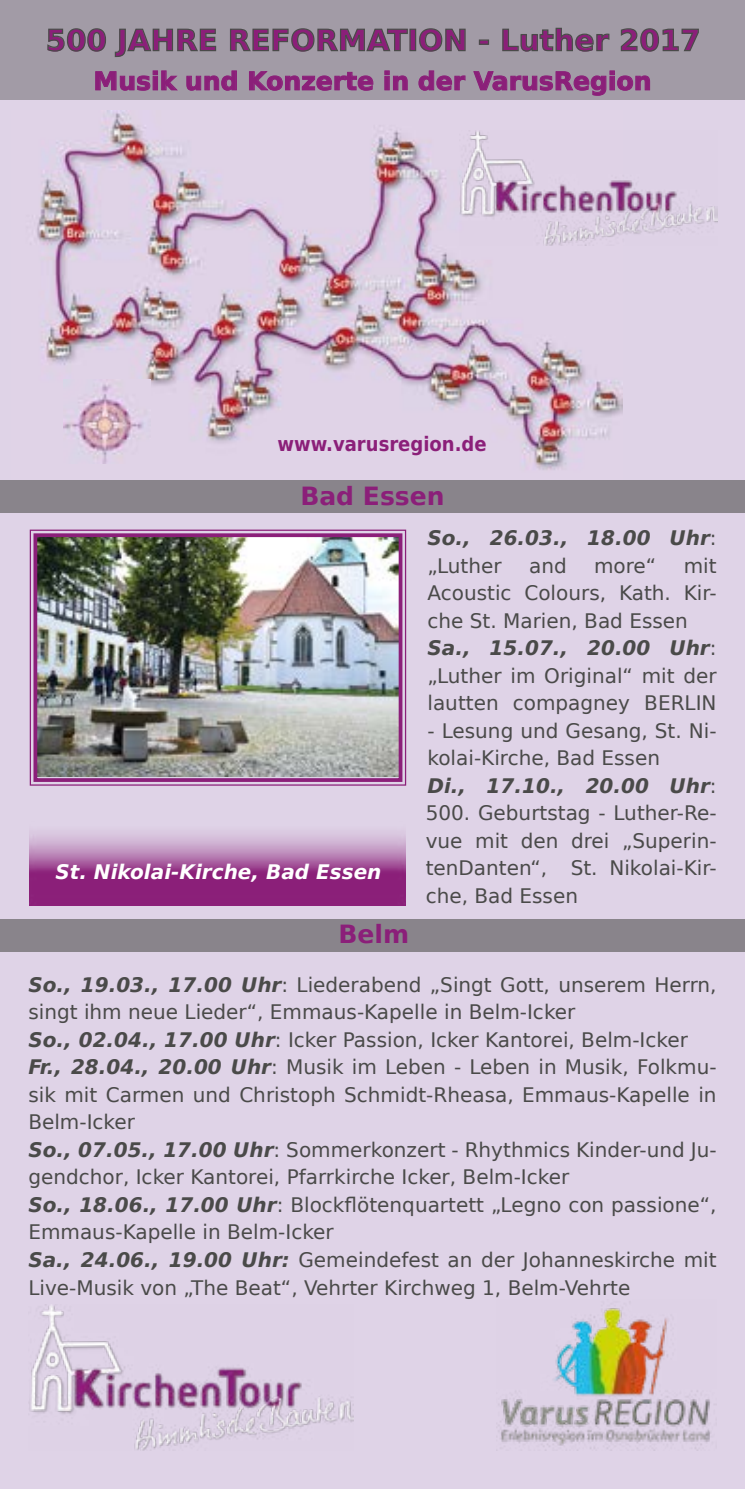
<style>
.page{position:relative;width:745px;height:1489px;background:#fff}
.page>*{position:absolute;margin:0;border:0;box-sizing:border-box;transform-origin:0 0}
.t1{font:700 29.25px "DejaVu Sans";color:#8b1f79}
.t2{font:700 25px "DejaVu Sans";color:#8b1f79}
.t3{font:20px/27.5px "DejaVu Sans";color:#4a4a49}
.t4{font:italic 700 20px/27.5px "DejaVu Sans";color:#4a4a49}
.t5{font:italic 700 20px "DejaVu Sans";color:#fff}
.t6{font:700 20px "DejaVu Sans Condensed";color:#8b1f79}
.s1{font-weight:400;font-style:normal}
.s2{font-weight:700;font-style:italic}
</style>
<div class="page">
<div style="left:0;top:0;width:744px;height:1488px;background:#dfd3e7"></div>
<img style="left:37px;top:111px;width:585px;height:359px">
<img style="left:29px;top:1304px;width:324px;height:145px">
<img style="left:498px;top:1308px;width:213px;height:141px">
<svg style="left:29px;top:833px;width:376px;height:72px;background:#a5579b"></svg>
<img style="left:459px;top:130px;width:257px;height:116px">
<div style="left:0;top:480px;width:744px;height:33px;background:#89848b"></div>
<div style="left:0;top:919px;width:744px;height:32px;background:#89848b"></div>
<svg style="left:29px;top:529px;width:377px;height:257px"></svg>
<img style="left:32px;top:531px;width:372px;height:252px">
<div style="left:0;top:0;width:744px;height:100px;background:#a29ba6"></div>
<svg style="left:47px;top:28px;width:59px;height:24px"></svg>
<svg style="left:114px;top:28px;width:103px;height:29px"></svg>
<svg style="left:230px;top:28px;width:178px;height:24px"></svg>
<div style="left:409px;top:29px;width:7px;height:22px;border:1px solid #4a4a49"></div>
<svg style="left:419px;top:28px;width:47px;height:24px"></svg>
<div style="left:478px;top:39px;width:11px;height:6px;border:1px solid #4a4a49"></div>
<svg style="left:502px;top:27px;width:107px;height:25px"></svg>
<svg style="left:620px;top:28px;width:79px;height:24px"></svg>
<svg style="left:95px;top:70px;width:83px;height:21px"></svg>
<svg style="left:186px;top:70px;width:51px;height:21px"></svg>
<svg style="left:249px;top:71px;width:125px;height:20px"></svg>
<svg style="left:384px;top:71px;width:24px;height:20px"></svg>
<svg style="left:418px;top:70px;width:48px;height:21px"></svg>
<svg style="left:473px;top:70px;width:177px;height:26px"></svg>
<img style="left:64px;top:380px;width:86px;height:84px">
<h1 class="t1" style="left:46px;top:16px;width:656px">500 JAHRE REFORMATION - Luther 2017</h1>
<p class="t2" style="left:93px;top:61px;width:559px">Musik und Konzerte in der VarusRegion</p>
<p class="t6" style="left:277px;top:427px;width:210px">www.varusregion.de</p>
<p class="t2" style="left:300px;top:475px;width:146px">Bad Essen</p>
<p class="t5" style="left:55px;top:856px;width:327px">St. Nikolai-Kirche, Bad Essen</p>
<p class="t2" style="left:338px;top:914px;width:72px">Belm</p>
<p class="t4" style="left:427px;top:524px;width:290px">So., 26.03., 18.00 Uhr<span class="s1">: „Luther</span></p>
<p class="t3" style="left:427px;top:551px;width:290px;text-indent:256px">mit<br>Acoustic Colours, Kath. Kir&shy;che St. Marien, Bad Essen<br><span class="s2">Sa., 15.07., 20.00 Uhr</span>: „Luther im Original“ mit der lautten compagney BERLIN</p>
<p class="t3" style="left:425px;top:716px;width:292px">- Lesung und Gesang, St. Ni&shy;kolai-Kirche, Bad Essen<br><span class="s2">Di., 17.10., 20.00 Uhr</span>:<br>500. Geburtstag - Luther-Re&shy;vue mit den drei „Superin&shy;tenDanten“, St. Nikolai-Kir&shy;che, Bad Essen</p>
<p class="t3" style="left:528px;top:551px;width:39px">and</p>
<p class="t3" style="left:593px;top:551px;width:64px">more“</p>
<p class="t3" style="left:28px;top:970px;width:689px"><span class="s2">So., 19.03., 17.00 Uhr</span>: Liederabend „Singt Gott, unserem Herrn, singt ihm neue Lieder“, Emmaus-Kapelle in Belm-Icker<br><span class="s2">So., 02.04., 17.00 Uhr</span>: Icker Passion, Icker Kantorei, Belm-Icker <span class="s2">Fr., 28.04., 20.00 Uhr</span>: Musik im Leben - Leben in Musik, Folkmu&shy;sik mit Carmen und Christoph Schmidt-Rheasa, Emmaus-Kapelle in Belm-Icker<br><span class="s2">So., 07.05., 17.00 Uhr</span>: Sommerkonzert - Rhythmics Kinder-und Ju&shy;gendchor, Icker Kantorei, Pfarrkirche Icker, Belm-Icker<br><span class="s2">So., 18.06., 17.00 Uhr</span>: Blockflötenquartett „Legno con passione“, Emmaus-Kapelle in Belm-Icker<br><span class="s2">Sa., 24.06., 19.00 Uhr:</span> Gemeindefest an der Johanneskirche mit Live-Musik von „The Beat“, Vehrter Kirchweg 1, Belm-Vehrte</p>
</div>
